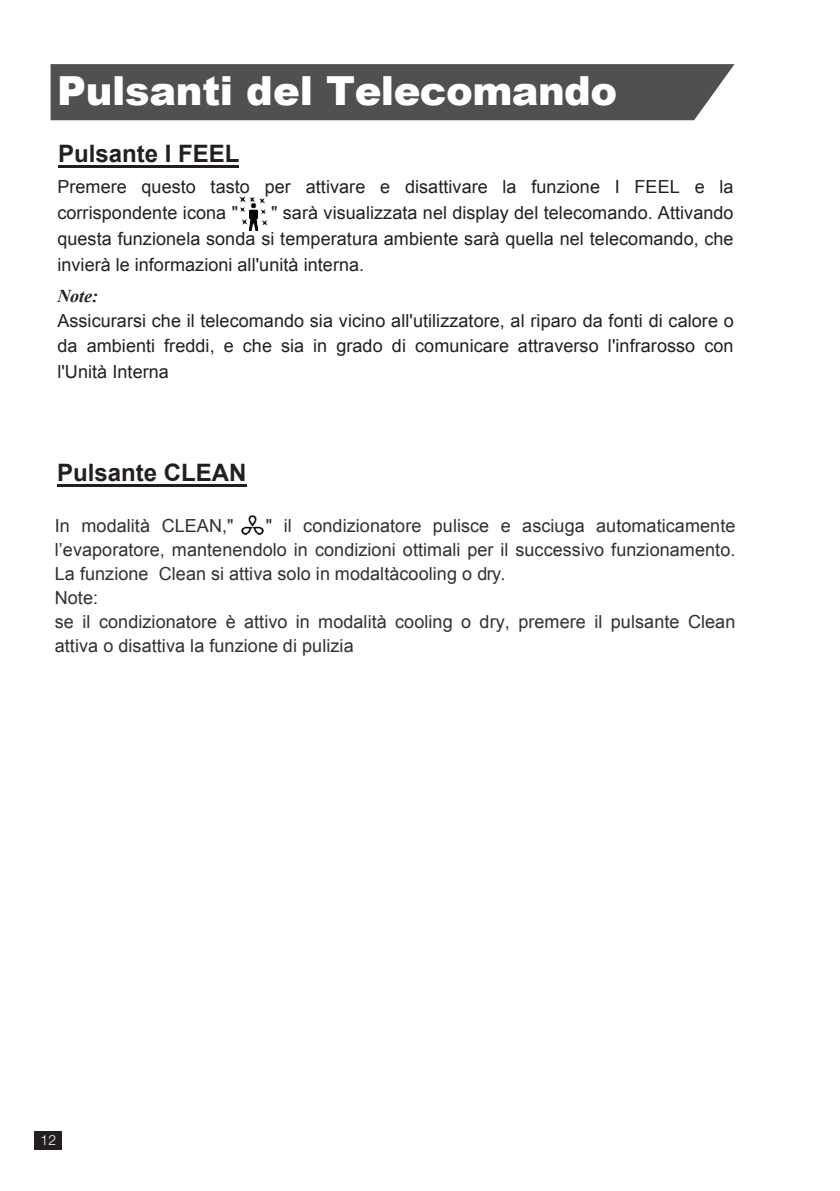
<style>
.page{position:relative;width:840px;height:1191px;background:#fff}
.page>*{position:absolute;margin:0;border:0;box-sizing:border-box;transform-origin:0 0}
.t1{font:900 40px "Arial";letter-spacing:-.015em;color:#fff}
.t2{font:700 24px "Arial";color:#231f20}
.t3{font:18px/25.6px "Arial";letter-spacing:.005em;color:#231f20;text-align:justify}
.t4{font:18px/24px "Arial";letter-spacing:.005em;color:#302f32}
.t5{font:italic 700 18px "Times New Roman";color:#231f20}
.t6{font:300 14px "Helvetica Neue LT Std";color:#fff}
</style>
<div class="page">
<div style="left:34px;top:1131px;width:28px;height:19px;background:#231f20"></div>
<div style="left:51px;top:64px;width:683px;height:56px;background:#4e5052"></div>
<img style="left:239px;top:197px;width:28px;height:33px">
<img style="left:242px;top:515px;width:21px;height:20px">
<hr style="left:59px;top:166px;width:180px;height:2px;background:#231f20">
<hr style="left:57px;top:484px;width:189px;height:3px;background:#231f20">
<h1 class="t1" style="left:57px;top:62px;width:561px">Pulsanti del Telecomando</h1>
<h2 class="t2" style="left:58px;top:138px;width:183px">Pulsante I FEEL</h2>
<p class="t3" style="left:57px;top:174px;width:677px">Premere questo tasto per attivare e disattivare la funzione I FEEL e la corrispondente icona "</p>
<p class="t3" style="left:57px;top:200px;width:677px;text-indent:213px">" sarà visualizzata nel display del telecomando. Attivando questa funzionela sonda si temperatura ambiente sarà quella nel telecomando, che invierà le informazioni all'unità interna.</p>
<p class="t5" style="left:57px;top:283px;width:42px">Note:</p>
<p class="t3" style="left:57px;top:308px;width:677px">Assicurarsi che il telecomando sia vicino all'utilizzatore, al riparo da fonti di calore o da ambienti freddi, e che sia in grado di comunicare attraverso l'infrarosso con l'Unità Interna</p>
<h2 class="t2" style="left:57px;top:456px;width:191px">Pulsante CLEAN</h2>
<p class="t4" style="left:55px;top:514px;width:180px">In modalità CLEAN,"</p>
<p class="t4" style="left:55px;top:514px;width:681px;text-indent:211px">" il condizionatore pulisce e asciuga automaticamente l’evaporatore, mantenendolo in condizioni ottimali per il successivo funzionamento.<br>La funzione Clean si attiva solo in modaltàcooling o dry.<br>Note:<br>se il condizionatore è attivo in modalità cooling o dry, premere il pulsante Clean attiva o disattiva la funzione di pulizia</p>
<p class="t6" style="left:41px;top:1131px;width:17px">12</p>
</div>
